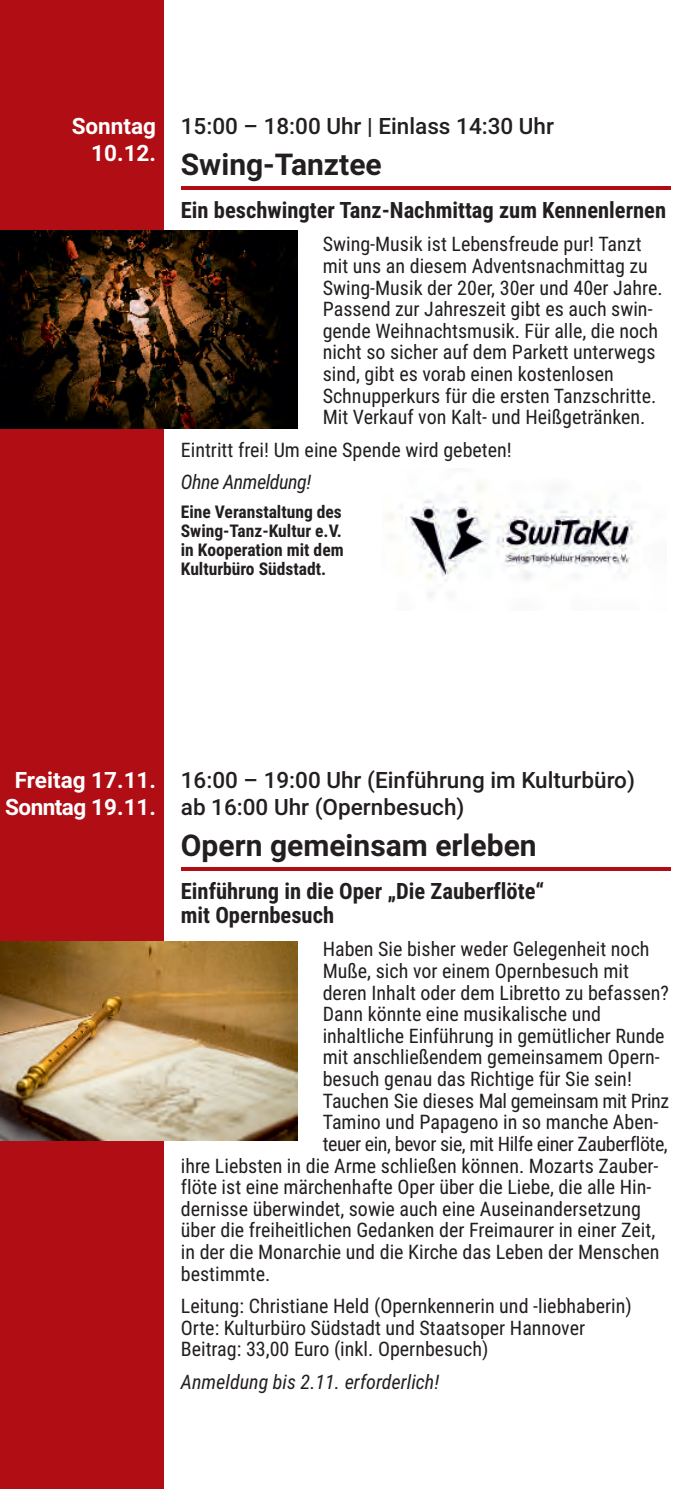
<style>
.page{position:relative;width:688px;height:1489px;background:#fff}
.page>*{position:absolute;margin:0;border:0;box-sizing:border-box;transform-origin:0 0}
.t1{font:700 30px "Roboto";color:#231f20}
.t2{font:700 22.5px/24.2px "Roboto Condensed";color:#231f20}
.t3{font:500 22.5px/27px "Roboto";color:#231f20}
.t4{font:700 22.5px/27px "Roboto";color:#fff;text-align:center}
.t5{font:20px/21.5px "Roboto Condensed";color:#231f20}
.t6{font:20px "Roboto Condensed";letter-spacing:-.025em;color:#231f20}
.t7{font:italic 20px "Roboto Condensed";color:#231f20}
.t8{font:italic 20px "Roboto Condensed";letter-spacing:-.025em;color:#231f20}
.t9{font:700 17.5px/19px "Roboto Condensed";color:#231f20;text-align:justify}
</style>
<div class="page">
<div style="left:0;top:0;width:163px;height:1488px;background:#b00d15"></div>
<img style="left:0;top:941px;width:298px;height:199px">
<svg style="left:181px;top:867px;width:489px;height:3px"></svg>
<img style="left:0;top:230px;width:298px;height:199px">
<hr style="left:181px;top:186px;width:489px;height:4px;background:#b00d15">
<img style="left:389px;top:484px;width:251px;height:113px">
<p class="t4" style="left:72px;top:115px;width:86px;text-align:right">Sonntag<br>10.12.</p>
<p class="t3" style="left:181px;top:115px;width:374px">15:00 – 18:00 Uhr | Einlass 14:30 Uhr</p>
<h1 class="t1" style="left:181px;top:152px;width:202px">Swing-Tanztee</h1>
<p class="t2" style="left:181px;top:200px;width:486px">Ein beschwingter Tanz-Nachmittag zum Kennenlernen</p>
<p class="t5" style="left:322px;top:236px;width:341px">Swing-Musik ist Lebensfreude pur! Tanzt mit uns an diesem Adventsnachmittag zu Swing-Musik der 20er, 30er und 40er Jahre.<br>Passend zur Jahreszeit gibt es auch swin&shy;gende Weihnachtsmusik. Für alle, die noch nicht so sicher auf dem Parkett unterwegs sind, gibt es vorab einen kostenlosen Schnupperkurs für die ersten Tanzschritte.<br>Mit Verkauf von Kalt- und Heißgetränken.</p>
<p class="t5" style="left:181px;top:441px;width:332px">Eintritt frei! Um eine Spende wird gebeten!</p>
<p class="t8" style="left:181px;top:474px;width:132px">Ohne Anmeldung!</p>
<p class="t9" style="left:181px;top:504px;width:164px">Eine Veranstaltung des Swing-Tanz-Kultur e.V. in Kooperation mit dem Kulturbüro Südstadt.</p>
<p class="t4" style="left:5px;top:768px;width:152px">Freitag 17.11.<br>Sonntag 19.11.</p>
<p class="t3" style="left:181px;top:768px;width:455px">16:00 – 19:00 Uhr (Einführung im Kulturbüro) ab 16:00 Uhr (Opernbesuch)</p>
<h1 class="t1" style="left:181px;top:833px;width:357px">Opern gemeinsam erleben</h1>
<p class="t2" style="left:181px;top:881px;width:364px">Einführung in die Oper „Die Zauberflöte“ mit Opernbesuch</p>
<p class="t5" style="left:322px;top:940px;width:328px">Haben Sie bisher weder Gelegenheit noch</p>
<p class="t5" style="left:322px;top:962px;width:308px">Muße, sich vor einem Opernbesuch mit</p>
<p class="t5" style="left:322px;top:983px;width:348px">deren Inhalt oder dem Libretto zu befassen?</p>
<p class="t5" style="left:322px;top:1005px;width:280px">Dann könnte eine musikalische und</p>
<p class="t5" style="left:322px;top:1027px;width:343px">inhaltliche Einführung in gemütlicher Runde</p>
<p class="t5" style="left:322px;top:1048px;width:338px">mit anschließendem gemeinsamem Opern-</p>
<p class="t5" style="left:322px;top:1070px;width:310px">besuch genau das Richtige für Sie sein!</p>
<p class="t6" style="left:322px;top:1092px;width:348px">Tauchen Sie dieses Mal gemeinsam mit Prinz</p>
<p class="t5" style="left:322px;top:1113px;width:337px">Tamino und Papageno in so manche Aben-</p>
<p class="t6" style="left:322px;top:1135px;width:346px">teuer ein, bevor sie, mit Hilfe einer Zauberflöte,</p>
<p class="t5" style="left:181px;top:1156px;width:479px">ihre Liebsten in die Arme schließen können. Mozarts Zauber-</p>
<p class="t5" style="left:181px;top:1178px;width:472px">flöte ist eine märchenhafte Oper über die Liebe, die alle Hin-</p>
<p class="t5" style="left:181px;top:1199px;width:461px">dernisse überwindet, sowie auch eine Auseinandersetzung</p>
<p class="t5" style="left:181px;top:1221px;width:476px">über die freiheitlichen Gedanken der Freimaurer in einer Zeit,</p>
<p class="t5" style="left:181px;top:1243px;width:480px">in der die Monarchie und die Kirche das Leben der Menschen</p>
<p class="t5" style="left:181px;top:1264px;width:91px">bestimmte.</p>
<p class="t5" style="left:181px;top:1297px;width:452px">Leitung: Christiane Held (Opernkennerin und -liebhaberin)<br>Orte: Kulturbüro Südstadt und Staatsoper Hannover<br>Beitrag: 33,00 Euro (inkl. Opernbesuch)</p>
<p class="t7" style="left:181px;top:1373px;width:260px">Anmeldung bis 2.11. erforderlich!</p>
</div>
